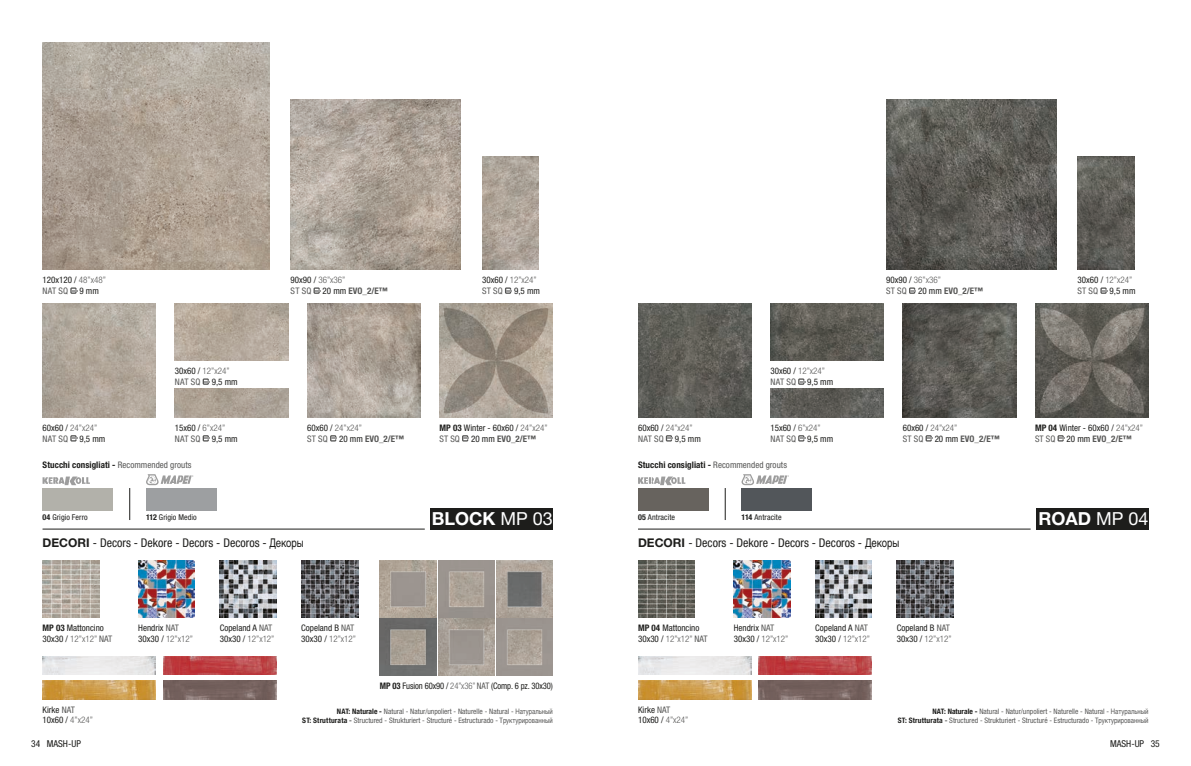
<style>
.page{position:relative;width:1191px;height:766px;background:#fff}
.page>*{position:absolute;margin:0;border:0;box-sizing:border-box;transform-origin:0 0}
.t1{font:700 18px "Helvetica Neue LT Std";color:#fff}
.t2{font:condensed 12px "Helvetica Neue LT Std";color:#1d1d1b}
.t3{font:condensed 9.5px "Helvetica Neue LT Std";color:#1d1d1b}
.t4{font:condensed 9px/10.8px "Helvetica Neue LT Std";color:#1d1d1b}
.t5{font:300 condensed 9px/10.8px "Helvetica Neue LT Std";color:#575756}
.t6{font:700 condensed 9px "Helvetica Neue LT Std";color:#575756}
.t7{font:700 condensed 9px "Helvetica Neue LT Std";letter-spacing:.01em;color:#1d1d1b}
.t8{font:condensed 9px "Helvetica Neue LT Std";color:#1d1d1b;scale:.95 1}
.t9{font:condensed 8px "Helvetica Neue LT Std";letter-spacing:.015em;color:#1d1d1b}
.t10{font:condensed 7.5px/9px "Helvetica Neue LT Std";color:#575756;text-align:right}
.s1{font-weight:300;color:#575756}
.s2{color:#575756}
.s3{font-weight:400;color:#1d1d1b}
.s4{font-weight:400}
.s5{font-weight:700}
.s6{font-weight:400;color:#575756}
.s7{font-weight:700;font-stretch:normal}
.s8{font-family:"Helvetica Cyr Upright";font-stretch:normal}
.s9{font-weight:700;color:#1d1d1b}
</style>
<div class="page">
<svg style="left:70px;top:287px;width:7px;height:7px"></svg>
<img style="left:43px;top:43px;width:226px;height:226px">
<svg style="left:313px;top:287px;width:7px;height:7px"></svg>
<img style="left:291px;top:99px;width:170px;height:170px">
<svg style="left:909px;top:287px;width:7px;height:7px"></svg>
<img style="left:886px;top:99px;width:170px;height:170px">
<svg style="left:70px;top:435px;width:7px;height:6px"></svg>
<img style="left:43px;top:304px;width:113px;height:113px">
<svg style="left:505px;top:287px;width:7px;height:7px"></svg>
<img style="left:482px;top:156px;width:57px;height:113px">
<svg style="left:203px;top:378px;width:7px;height:7px"></svg>
<img style="left:175px;top:304px;width:113px;height:56px">
<svg style="left:203px;top:435px;width:7px;height:6px"></svg>
<img style="left:175px;top:389px;width:113px;height:28px">
<svg style="left:666px;top:435px;width:7px;height:6px"></svg>
<img style="left:638px;top:304px;width:113px;height:113px">
<svg style="left:1100px;top:287px;width:7px;height:7px"></svg>
<img style="left:1077px;top:156px;width:57px;height:113px">
<svg style="left:798px;top:378px;width:7px;height:7px"></svg>
<img style="left:770px;top:304px;width:113px;height:56px">
<svg style="left:798px;top:435px;width:7px;height:6px"></svg>
<img style="left:770px;top:389px;width:113px;height:28px">
<svg style="left:330px;top:435px;width:7px;height:6px"></svg>
<img style="left:307px;top:304px;width:113px;height:113px">
<svg style="left:925px;top:435px;width:7px;height:6px"></svg>
<img style="left:902px;top:304px;width:114px;height:113px">
<svg style="left:1057px;top:435px;width:7px;height:6px"></svg>
<img style="left:1035px;top:304px;width:113px;height:113px">
<img style="left:638px;top:560px;width:56px;height:57px">
<svg style="left:462px;top:435px;width:7px;height:6px"></svg>
<img style="left:439px;top:304px;width:114px;height:113px">
<img style="left:43px;top:560px;width:56px;height:57px">
<hr style="left:43px;top:528px;width:382px;height:1px;background:#1d1d1b">
<div style="left:430px;top:508px;width:123px;height:21px;background:#1d1d1b"></div>
<hr style="left:130px;top:488px;width:1px;height:32px;background:#1d1d1b">
<div style="left:43px;top:488px;width:70px;height:22px;background:#b2b1aa"></div>
<div style="left:146px;top:488px;width:71px;height:22px;background:#9d9fa1"></div>
<svg style="left:43px;top:476px;width:47px;height:9px"></svg>
<svg style="left:146px;top:474px;width:47px;height:11px"></svg>
<hr style="left:638px;top:528px;width:392px;height:1px;background:#1d1d1b">
<div style="left:1036px;top:508px;width:112px;height:21px;background:#1d1d1b"></div>
<hr style="left:725px;top:488px;width:1px;height:32px;background:#1d1d1b">
<div style="left:638px;top:488px;width:71px;height:22px;background:#67635e"></div>
<div style="left:741px;top:488px;width:71px;height:22px;background:#52565a"></div>
<svg style="left:638px;top:476px;width:47px;height:9px"></svg>
<svg style="left:741px;top:474px;width:48px;height:11px"></svg>
<img style="left:733px;top:560px;width:57px;height:57px">
<img style="left:138px;top:560px;width:57px;height:57px">
<img style="left:815px;top:560px;width:57px;height:57px">
<img style="left:220px;top:560px;width:56px;height:57px">
<img style="left:896px;top:560px;width:57px;height:57px">
<img style="left:301px;top:560px;width:57px;height:57px">
<img style="left:758px;top:656px;width:114px;height:18px">
<img style="left:758px;top:680px;width:114px;height:19px">
<img style="left:638px;top:656px;width:113px;height:18px">
<img style="left:638px;top:680px;width:113px;height:19px">
<img style="left:163px;top:656px;width:113px;height:18px">
<img style="left:163px;top:680px;width:113px;height:19px">
<img style="left:43px;top:656px;width:113px;height:18px">
<img style="left:43px;top:680px;width:113px;height:19px">
<img style="left:380px;top:560px;width:173px;height:115px">
<p class="t4" style="left:43px;top:274px;width:65px">120x120 / <span class="s1">48”x48”<br></span><span class="s2">NAT SQ</span></p>
<p class="t4" style="left:79px;top:285px;width:21px">9 mm</p>
<p class="t5" style="left:291px;top:274px;width:56px"><span class="s3">90x90 /</span> 36”x36”<br><span class="s4">ST SQ</span></p>
<p class="t6" style="left:323px;top:285px;width:67px"><span class="s3">20 mm</span> EVO_2/E™</p>
<p class="t5" style="left:886px;top:274px;width:56px"><span class="s3">90x90 /</span> 36”x36”<br><span class="s4">ST SQ</span></p>
<p class="t5" style="left:482px;top:274px;width:56px"><span class="s3">30x60 /</span> 12”x24”<br><span class="s4">ST SQ</span></p>
<p class="t6" style="left:918px;top:285px;width:67px"><span class="s3">20 mm</span> EVO_2/E™</p>
<p class="t4" style="left:514px;top:285px;width:27px">9,5 mm</p>
<p class="t5" style="left:1077px;top:274px;width:56px"><span class="s3">30x60 /</span> 12”x24”<br><span class="s4">ST SQ</span></p>
<p class="t4" style="left:1109px;top:285px;width:27px">9,5 mm</p>
<p class="t5" style="left:43px;top:422px;width:56px"><span class="s3">60x60 /</span> 24”x24”<br><span class="s4">NAT SQ</span></p>
<p class="t4" style="left:79px;top:433px;width:27px">9,5 mm</p>
<p class="t5" style="left:175px;top:365px;width:56px"><span class="s3">30x60 /</span> 12”x24”<br><span class="s4">NAT SQ</span></p>
<p class="t5" style="left:770px;top:365px;width:56px"><span class="s3">30x60 /</span> 12”x24”<br><span class="s4">NAT SQ</span></p>
<p class="t4" style="left:212px;top:376px;width:27px">9,5 mm</p>
<p class="t4" style="left:175px;top:422px;width:52px">15x60 / <span class="s1">6”x24”<br></span><span class="s2">NAT SQ</span></p>
<p class="t4" style="left:807px;top:376px;width:27px">9,5 mm</p>
<p class="t4" style="left:770px;top:422px;width:52px">15x60 / <span class="s1">6”x24”<br></span><span class="s2">NAT SQ</span></p>
<p class="t4" style="left:212px;top:433px;width:27px">9,5 mm</p>
<p class="t5" style="left:638px;top:422px;width:56px"><span class="s3">60x60 /</span> 24”x24”<br><span class="s4">NAT SQ</span></p>
<p class="t5" style="left:307px;top:422px;width:56px"><span class="s3">60x60 /</span> 24”x24”<br><span class="s4">ST SQ</span></p>
<p class="t6" style="left:339px;top:433px;width:67px"><span class="s3">20 mm</span> EVO_2/E™</p>
<p class="t5" style="left:902px;top:422px;width:56px"><span class="s3">60x60 /</span> 24”x24”<br><span class="s4">ST SQ</span></p>
<p class="t4" style="left:439px;top:422px;width:109px"><span class="s5">MP 03</span> Winter - 60x60 / <span class="s1">24”x24”<br></span><span class="s2">ST SQ</span></p>
<p class="t6" style="left:934px;top:433px;width:67px"><span class="s3">20 mm</span> EVO_2/E™</p>
<p class="t4" style="left:1035px;top:422px;width:109px"><span class="s5">MP 04</span> Winter - 60x60 / <span class="s1">24”x24”<br></span><span class="s2">ST SQ</span></p>
<p class="t6" style="left:471px;top:433px;width:67px"><span class="s3">20 mm</span> EVO_2/E™</p>
<p class="t6" style="left:1066px;top:433px;width:67px"><span class="s3">20 mm</span> EVO_2/E™</p>
<p class="t4" style="left:675px;top:433px;width:27px">9,5 mm</p>
<p class="t4" style="left:807px;top:433px;width:27px">9,5 mm</p>
<p class="t7" style="left:43px;top:459px;width:151px">Stucchi consigliati - <span class="s6">Recommended grouts</span></p>
<p class="t7" style="left:638px;top:459px;width:151px">Stucchi consigliati - <span class="s6">Recommended grouts</span></p>
<p class="t9" style="left:43px;top:512px;width:47px"><span class="s5">04</span> Grigio Ferro</p>
<p class="t9" style="left:146px;top:512px;width:52px"><span class="s5">112</span> Grigio Medio</p>
<h1 class="t1" style="left:432px;top:507px;width:123px">BLOCK <span class="s4">MP 03</span></h1>
<p class="t9" style="left:638px;top:512px;width:39px"><span class="s5">05</span> Antracite</p>
<p class="t9" style="left:741px;top:512px;width:42px"><span class="s5">114</span> Antracite</p>
<h2 class="t2" style="left:43px;top:536px;width:263px"><span class="s7">DECORI</span> - Decors - Dekore - Decors - Decoros - <span class="s8">Декоры</span></h2>
<h2 class="t2" style="left:638px;top:536px;width:263px"><span class="s7">DECORI</span> - Decors - Dekore - Decors - Decoros - <span class="s8">Декоры</span></h2>
<p class="t4" style="left:43px;top:622px;width:71px"><span class="s5">MP 03</span> Mattoncino<br>30x30 / <span class="s1">12”x12”</span> <span class="s2">NAT</span></p>
<p class="t4" style="left:138px;top:622px;width:56px">Hendrix <span class="s2">NAT<br></span>30x30 / <span class="s1">12”x12”</span></p>
<p class="t4" style="left:815px;top:622px;width:56px">Copeland A <span class="s2">NAT<br></span>30x30 / <span class="s1">12”x12”</span></p>
<p class="t4" style="left:220px;top:622px;width:56px">Copeland A <span class="s2">NAT<br></span>30x30 / <span class="s1">12”x12”</span></p>
<p class="t4" style="left:896px;top:622px;width:56px">Copeland B <span class="s2">NAT<br></span>30x30 / <span class="s1">12”x12”</span></p>
<p class="t4" style="left:301px;top:622px;width:56px">Copeland B <span class="s2">NAT<br></span>30x30 / <span class="s1">12”x12”</span></p>
<p class="t4" style="left:638px;top:622px;width:71px"><span class="s5">MP 04</span> Mattoncino<br>30x30 / <span class="s1">12”x12”</span> <span class="s2">NAT</span></p>
<p class="t4" style="left:733px;top:622px;width:56px">Hendrix <span class="s2">NAT<br></span>30x30 / <span class="s1">12”x12”</span></p>
<p class="t8" style="left:380px;top:680px;width:184px"><span class="s5">MP 03</span> Fusion 60x90 / <span class="s1">24”x36”</span> <span class="s2">NAT</span> (Comp. 6 pz. 30x30)</p>
<h1 class="t1" style="left:1038px;top:507px;width:112px">ROAD <span class="s4">MP 04</span></h1>
<p class="t4" style="left:43px;top:703px;width:52px">Kirke <span class="s2">NAT<br></span>10x60 / <span class="s1">4”x24”</span></p>
<p class="t10" style="left:302px;top:707px;width:252px"><span class="s9">NAT: Naturale -</span> Natural - Natur/unpoliert - Naturelle - Natural - <span class="s8">Натуральный<br></span><span class="s9">ST: Strutturata</span> <span class="s5">-</span> Structured - Strukturiert - Structuré - Estructurado - T<span class="s8">руктурированный</span></p>
<p class="t4" style="left:638px;top:703px;width:52px">Kirke <span class="s2">NAT<br></span>10x60 / <span class="s1">4”x24”</span></p>
<p class="t10" style="left:897px;top:707px;width:252px"><span class="s9">NAT: Naturale -</span> Natural - Natur/unpoliert - Naturelle - Natural - <span class="s8">Натуральный<br></span><span class="s9">ST: Strutturata</span> <span class="s5">-</span> Structured - Strukturiert - Structuré - Estructurado - T<span class="s8">руктурированный</span></p>
<p class="t3" style="left:31px;top:738px;width:51px">34 MASH-UP</p>
<p class="t3" style="left:1110px;top:738px;width:51px">MASH-UP 35</p>
</div>
